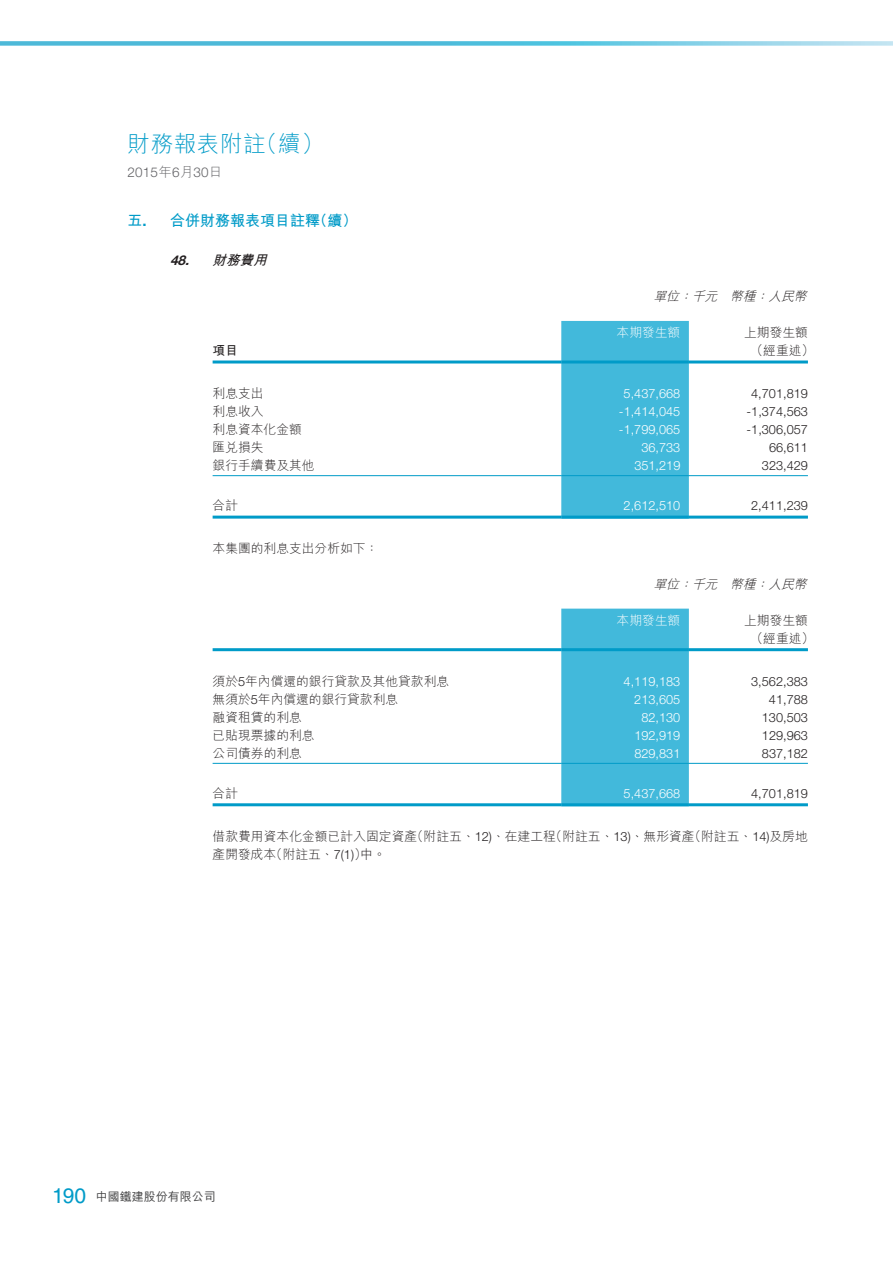
<style>
.page{position:relative;width:893px;height:1263px;background:#fff}
.page>*{position:absolute;margin:0;border:0;box-sizing:border-box;transform-origin:0 0}
.t1{font:300 22.5px "M Hei HK";letter-spacing:.03em;color:#009bc8}
.t2{font:21px "Helvetica LT Std";color:#009bc8}
.t3{font:700 15px "M Hei HK";color:#009bc8}
.t4{font:300 13.5px "Helvetica Neue LT Std";letter-spacing:.015em;color:#636366}
.t5{font:italic 700 13.5px "M Hei HK";color:#231f20}
.t6{font:300 12.75px/18px "M Hei HK";color:#231f20;text-align:center}
.t7{font:300 12.75px "Helvetica Neue LT Std";color:#fff}
.t8{font:300 12.75px "Helvetica Neue LT Std";color:#231f20}
.t9{font:italic 300 12.75px "M Hei HK";color:#231f20}
.t10{font:300 12.75px "M Hei HK";color:#fff}
.t11{font:700 12.75px "M Hei HK";color:#231f20}
.t12{font:500 12px "M Hei HK";color:#3e3e3f}
.s1{font-family:"M Hei HK"}
.s2{font-family:"Helvetica Neue LT Std"}
</style>
<div class="page">
<svg style="left:0;top:41px;width:893px;height:5px;background:#74c9e2"></svg>
<div style="left:561px;top:321px;width:128px;height:195px;background:#42b9db"></div>
<hr style="left:213px;top:360px;width:348px;height:3px;background:#009bc8">
<hr style="left:561px;top:360px;width:128px;height:3px;background:#009bc8">
<hr style="left:689px;top:360px;width:119px;height:3px;background:#009bc8">
<hr style="left:213px;top:475px;width:348px;height:1px;background:#009bc8">
<hr style="left:561px;top:475px;width:128px;height:1px;background:#009bc8">
<hr style="left:689px;top:475px;width:119px;height:1px;background:#009bc8">
<hr style="left:213px;top:516px;width:348px;height:3px;background:#009bc8">
<hr style="left:561px;top:516px;width:128px;height:3px;background:#009bc8">
<hr style="left:689px;top:516px;width:119px;height:3px;background:#009bc8">
<div style="left:561px;top:609px;width:128px;height:194px;background:#42b9db"></div>
<hr style="left:213px;top:648px;width:348px;height:3px;background:#009bc8">
<hr style="left:561px;top:648px;width:128px;height:3px;background:#009bc8">
<hr style="left:689px;top:648px;width:119px;height:3px;background:#009bc8">
<hr style="left:213px;top:763px;width:348px;height:1px;background:#009bc8">
<hr style="left:561px;top:763px;width:128px;height:1px;background:#009bc8">
<hr style="left:689px;top:763px;width:119px;height:1px;background:#009bc8">
<hr style="left:213px;top:803px;width:348px;height:3px;background:#009bc8">
<hr style="left:561px;top:803px;width:128px;height:3px;background:#009bc8">
<hr style="left:689px;top:803px;width:119px;height:3px;background:#009bc8">
<h1 class="t1" style="left:128px;top:132px;width:198px">財務報表附註（續）</h1>
<p class="t4" style="left:128px;top:164px;width:96px">2015<span class="s1">年</span>6<span class="s1">月</span>30<span class="s1">日</span></p>
<p class="t3" style="left:128px;top:210px;width:232px">五<span class="s2">.</span> 合併財務報表項目註釋（續）</p>
<p class="t5" style="left:170px;top:250px;width:103px"><span class="s2">48.</span> 財務費用</p>
<p class="t9" style="left:654px;top:290px;width:158px">單位：千元 幣種：人民幣</p>
<p class="t10" style="left:617px;top:326px;width:65px">本期發生額</p>
<p class="t6" style="left:744px;top:323px;width:65px">上期發生額</p>
<p class="t11" style="left:213px;top:341px;width:27px">項目</p>
<p class="t6" style="left:751px;top:341px;width:65px">（經重述）</p>
<p class="t6" style="left:213px;top:384px;width:52px">利息支出</p>
<p class="t7" style="left:624px;top:386px;width:58px">5,437,668</p>
<p class="t8" style="left:751px;top:386px;width:58px">4,701,819</p>
<p class="t6" style="left:213px;top:402px;width:52px">利息收入</p>
<p class="t7" style="left:619px;top:404px;width:63px">-1,414,045</p>
<p class="t8" style="left:746px;top:404px;width:63px">-1,374,563</p>
<p class="t6" style="left:213px;top:420px;width:91px">利息資本化金額</p>
<p class="t7" style="left:619px;top:422px;width:63px">-1,799,065</p>
<p class="t8" style="left:746px;top:422px;width:63px">-1,306,057</p>
<p class="t6" style="left:213px;top:438px;width:52px">匯兌損失</p>
<p class="t7" style="left:641px;top:440px;width:40px">36,733</p>
<p class="t8" style="left:769px;top:440px;width:40px">66,611</p>
<p class="t6" style="left:213px;top:456px;width:103px">銀行手續費及其他</p>
<p class="t7" style="left:634px;top:458px;width:48px">351,219</p>
<p class="t8" style="left:762px;top:458px;width:48px">323,429</p>
<p class="t6" style="left:213px;top:497px;width:27px">合計</p>
<p class="t7" style="left:624px;top:498px;width:58px">2,612,510</p>
<p class="t8" style="left:751px;top:498px;width:58px">2,411,239</p>
<p class="t6" style="left:213px;top:539px;width:167px">本集團的利息支出分析如下：</p>
<p class="t9" style="left:654px;top:578px;width:158px">單位：千元 幣種：人民幣</p>
<p class="t10" style="left:617px;top:614px;width:65px">本期發生額</p>
<p class="t6" style="left:744px;top:611px;width:72px">上期發生額（經重述）</p>
<p class="t6" style="left:213px;top:672px;width:238px">須於<span class="s2">5</span>年內償還的銀行貸款及其他貸款利息</p>
<p class="t7" style="left:624px;top:673px;width:58px">4,119,183</p>
<p class="t8" style="left:751px;top:673px;width:58px">3,562,383</p>
<p class="t6" style="left:213px;top:690px;width:187px">無須於<span class="s2">5</span>年內償還的銀行貸款利息</p>
<p class="t7" style="left:634px;top:691px;width:48px">213,605</p>
<p class="t8" style="left:769px;top:691px;width:40px">41,788</p>
<p class="t6" style="left:213px;top:708px;width:91px">融資租賃的利息</p>
<p class="t7" style="left:641px;top:709px;width:40px">82,130</p>
<p class="t8" style="left:762px;top:709px;width:48px">130,503</p>
<p class="t6" style="left:213px;top:726px;width:103px">已貼現票據的利息</p>
<p class="t7" style="left:634px;top:727px;width:48px">192,919</p>
<p class="t8" style="left:762px;top:727px;width:48px">129,963</p>
<p class="t6" style="left:213px;top:744px;width:91px">公司債券的利息</p>
<p class="t7" style="left:634px;top:745px;width:48px">829,831</p>
<p class="t8" style="left:762px;top:745px;width:48px">837,182</p>
<p class="t6" style="left:213px;top:784px;width:27px">合計</p>
<p class="t7" style="left:624px;top:786px;width:58px">5,437,668</p>
<p class="t8" style="left:751px;top:786px;width:58px">4,701,819</p>
<p class="t6" style="left:213px;top:827px;width:597px;text-align:left">借款費用資本化金額已計入固定資產（附註五、<span class="s2">12)</span>、在建工程（附註五、<span class="s2">13)</span>、無形資產（附註五、<span class="s2">14)</span>及房地產開發成本（附註五、<span class="s2">7(1)</span>）中。</p>
<h2 class="t2" style="left:52px;top:1183px;width:36px">190</h2>
<p class="t12" style="left:96px;top:1188px;width:121px">中國鐵建股份有限公司</p>
</div>
